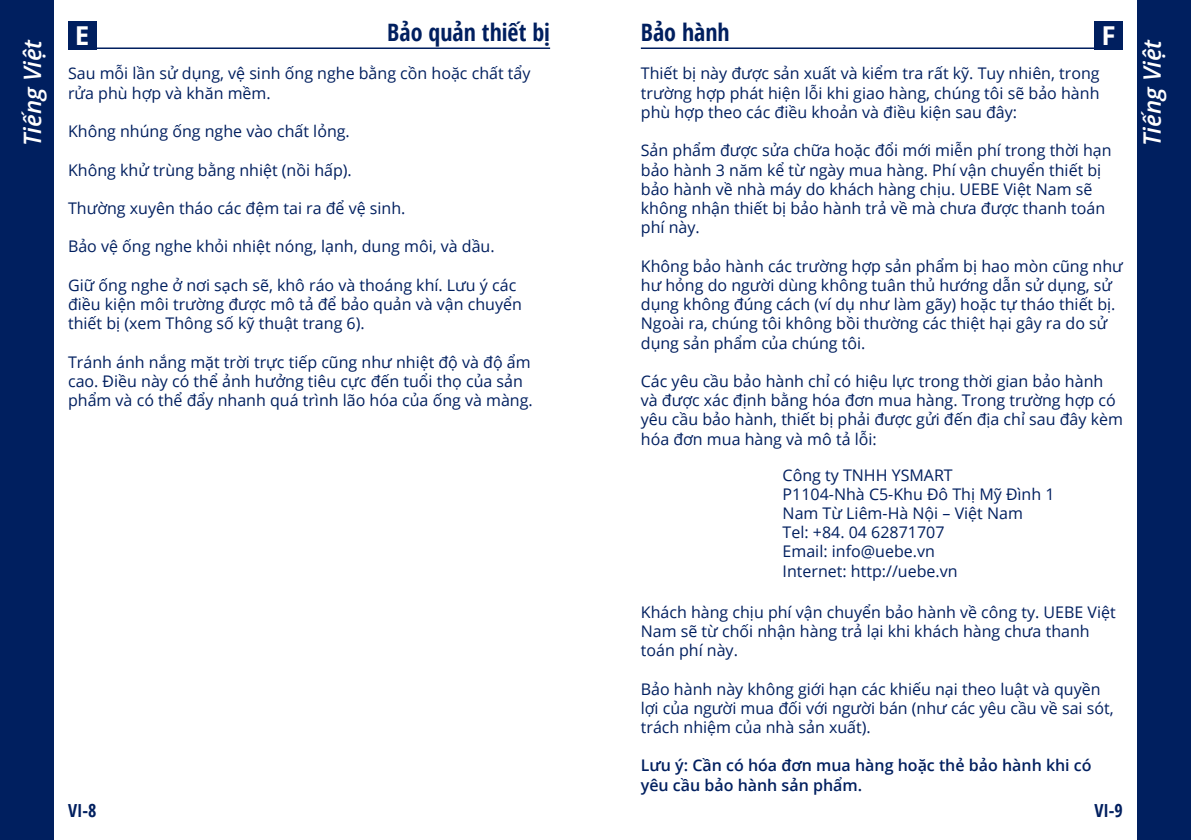
<style>
.page{position:relative;width:1191px;height:840px;background:#fff}
.page>*{position:absolute;margin:0;border:0;box-sizing:border-box;transform-origin:0 0}
.t1{font:700 26px "Open Sans";color:#fff}
.t2{font:700 condensed 24px "Open Sans";color:#001f5f}
.t3{font:italic 600 24px "Open Sans";color:#fff}
.t4{font:700 condensed 18px "Open Sans";color:#001f5f}
.t5{font:16px/19.2px "Open Sans";color:#001f5f}
.t6{font:600 16px/19.2px "Open Sans";color:#001f5f}
</style>
<div class="page">
<div style="left:1137px;top:0;width:54px;height:839px;background:#001f5f"></div>
<div style="left:0;top:0;width:54px;height:839px;background:#001f5f"></div>
<hr style="left:641px;top:47px;width:482px;height:2px;background:#001f5f">
<hr style="left:68px;top:47px;width:482px;height:2px;background:#001f5f">
<div style="left:1094px;top:21px;width:29px;height:28px;background:#001f5f"></div>
<div style="left:68px;top:21px;width:28px;height:28px;background:#001f5f"></div>
<h1 class="t1" style="left:75px;top:17px;width:16px">E</h1>
<h2 class="t2" style="left:387px;top:16px;width:164px">Bảo quản thiết bị</h2>
<h2 class="t2" style="left:641px;top:16px;width:90px">Bảo hành</h2>
<h1 class="t1" style="left:1101px;top:17px;width:16px">F</h1>
<p class="t5" style="left:68px;top:64px;width:464px">Sau mỗi lần sử dụng, vệ sinh ống nghe bằng cồn hoặc chất tẩy rửa phù hợp và khăn mềm.</p>
<p class="t5" style="left:68px;top:121px;width:283px">Không nhúng ống nghe vào chất lỏng.</p>
<p class="t5" style="left:68px;top:160px;width:285px">Không khử trùng bằng nhiệt (nồi hấp).</p>
<p class="t5" style="left:68px;top:198px;width:339px">Thường xuyên tháo các đệm tai ra để vệ sinh.</p>
<p class="t5" style="left:68px;top:236px;width:428px">Bảo vệ ống nghe khỏi nhiệt nóng, lạnh, dung môi, và dầu.</p>
<p class="t5" style="left:68px;top:275px;width:455px">Giữ ống nghe ở nơi sạch sẽ, khô ráo và thoáng khí. Lưu ý các điều kiện môi trường được mô tả để bảo quản và vận chuyển thiết bị (xem Thông số kỹ thuật trang 6).</p>
<p class="t5" style="left:68px;top:352px;width:466px">Tránh ánh nắng mặt trời trực tiếp cũng như nhiệt độ và độ ẩm cao. Điều này có thể ảnh hưởng tiêu cực đến tuổi thọ của sản phẩm và có thể đẩy nhanh quá trình lão hóa của ống và màng.</p>
<h2 class="t3" style="left:16px;top:146px;width:108px;rotate:-90deg">Tiếng Việt</h2>
<h2 class="t3" style="left:1135px;top:146px;width:108px;rotate:-90deg">Tiếng Việt</h2>
<p class="t5" style="left:641px;top:64px;width:460px;text-align:justify">Thiết bị này được sản xuất và kiểm tra rất kỹ. Tuy nhiên, trong trường hợp phát hiện lỗi khi giao hàng, chúng tôi sẽ bảo hành phù hợp theo các điều khoản và điều kiện sau đây:</p>
<p class="t5" style="left:641px;top:140px;width:472px">Sản phẩm được sửa chữa hoặc đổi mới miễn phí trong thời hạn bảo hành 3 năm kể từ ngày mua hàng. Phí vận chuyển thiết bị bảo hành về nhà máy do khách hàng chịu. UEBE Việt Nam sẽ không nhận thiết bị bảo hành trả về mà chưa được thanh toán phí này.</p>
<p class="t5" style="left:641px;top:256px;width:483px">Không bảo hành các trường hợp sản phẩm bị hao mòn cũng như hư hỏng do người dùng không tuân thủ hướng dẫn sử dụng, sử dụng không đúng cách (ví dụ như là m gãy) hoặc tự tháo thiết bị.<br>Ngoài ra, chúng tôi không bồi thường các thiệt hại gây ra do sử dụng sản phẩm của chúng tôi.</p>
<p class="t5" style="left:641px;top:371px;width:483px">Các yêu cầu bảo hành chỉ có hiệu lực trong thời gian bảo hành và được xác định bằng hóa đơn mua hàng. Trong trường hợp có yêu cầu bảo hành, thiết bị phải được gửi đến địa chỉ sau đây kèm hóa đơn mua hàng và mô tả lỗi:</p>
<p class="t5" style="left:782px;top:464px;width:273px">Công ty TNHH YSMART<br>P1104-Nhà C5-Khu Đô Thị Mỹ Đình 1<br>Nam Từ Liêm-Hà Nội – Việt Nam<br>Tel: +84. 04 62871707<br>Email: info@uebe.vn<br>Internet: http://uebe.vn</p>
<p class="t5" style="left:641px;top:601px;width:476px">Khách hàng chịu phí vận chuyển bảo hành về công ty. UEBE Việt<br>Nam sẽ từ chối nhận hàng trả lại khi khách hàng chưa thanh toán phí này.</p>
<p class="t5" style="left:641px;top:678px;width:474px">Bảo hành này không giới hạn các khiếu nại theo luật và quyền lợi của người mua đối với người bán (như các yêu cầu về sai sót, trách nhiệm của nhà sản xuất).</p>
<p class="t6" style="left:641px;top:755px;width:452px">Lưu ý: Cần có hóa đơn mua hàng hoặc thẻ bảo hành khi có yêu cầu bảo hành sản phẩm.</p>
<p class="t4" style="left:68px;top:797px;width:30px">VI-8</p>
<p class="t4" style="left:1094px;top:797px;width:30px">VI-9</p>
</div>
